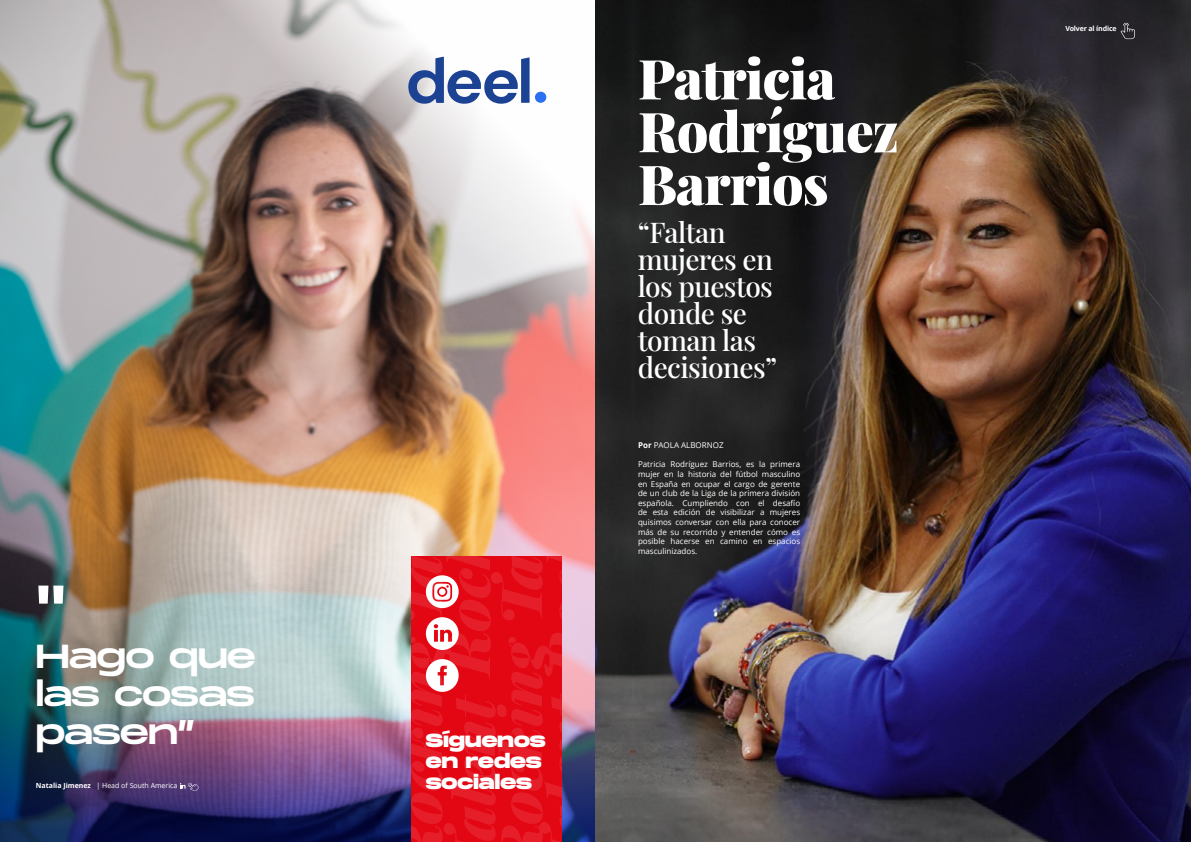
<style>
.page{position:relative;width:1191px;height:842px;background:#fff}
.page>*{position:absolute;margin:0;border:0;box-sizing:border-box;transform-origin:0 0}
.t1{font:56.3px "Monument Extended";color:#fff}
.t2{font:900 55.2px/52.8px "Playfair Display";letter-spacing:-.02em;color:#fff}
.t3{font:33.3px/38px "Monument Extended";letter-spacing:-.035em;color:#fff;text-align:justify}
.t4{font:500 28px/27px "Playfair Display";letter-spacing:-.02em;color:#fff}
.t5{font:800 19px/21px "Monument Extended";letter-spacing:.005em;color:#fff}
.t6{font:8px/9.6px "Open Sans";color:#fff;text-align:justify}
.t7{font:7px "Open Sans";color:#fff}
.t8{font:700 7px "Open Sans";letter-spacing:-.02em;color:#fff}
.s1{font-weight:700}
</style>
<div class="page">
<img style="left:0;top:0;width:1191px;height:842px">
<img style="left:0;top:556px;width:595px;height:286px">
<div style="left:535px;top:92px;width:11px;height:11px;background:#2b70f0;border-radius:50%"></div>
<svg style="left:408px;top:57px;width:121px;height:48px"></svg>
<svg style="left:180px;top:783px;width:19px;height:8px"></svg>
<svg style="left:412px;top:556px;width:150px;height:286px;background:#e51a26"></svg>
<svg style="left:1120px;top:23px;width:14px;height:16px"></svg>
<h1 class="t1" style="left:36px;top:565px;width:31px">"</h1>
<h3 class="t3" style="left:36px;top:637px;width:222px">Hago que las cosas pasen”</h3>
<p class="t7" style="left:36px;top:781px;width:143px"><span class="s1">Natalia Jimenez</span> | Head of South America</p>
<h3 class="t5" style="left:426px;top:729px;width:121px">Síguenos en redes sociales</h3>
<h2 class="t2" style="left:638px;top:48px;width:262px">Patricia<br>Rodríguez<br>Barrios</h2>
<h3 class="t4" style="left:638px;top:217px;width:141px">“Faltan mujeres en los puestos donde se toman las decisiones”</h3>
<p class="t6" style="left:638px;top:440px;width:87px"><span class="s1">Por</span> PAOLA ALBORNOZ</p>
<p class="t6" style="left:638px;top:459px;width:164px">Patricia Rodríguez Barrios, es la primera mujer en la historia del fútbol masculino en España en ocupar el cargo de gerente de un club de la Liga de la primera división española. Cumpliendo con el desafío de esta edición de visibilizar a mujeres quisimos conversar con ella para conocer más de su recorrido y entender cómo es posible hacerse en camino en espacios masculinizados.</p>
<p class="t8" style="left:1065px;top:23px;width:53px">Volver al índice</p>
</div>
